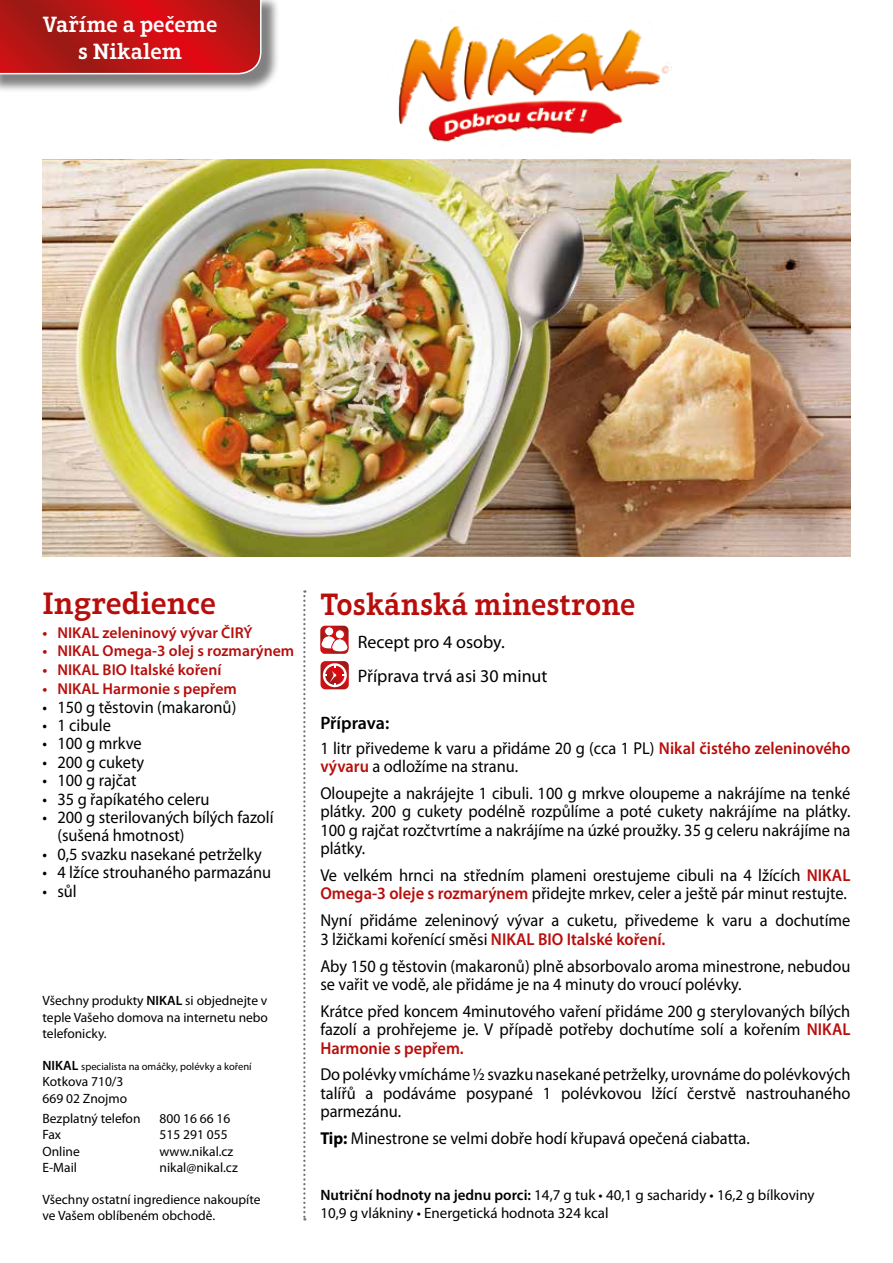
<style>
.page{position:relative;width:893px;height:1263px;background:#fff}
.page>*{position:absolute;margin:0;border:0;box-sizing:border-box;transform-origin:0 0}
.t1{font:600 31.5px "Aptifer Slab LT Pro";color:#b70e0c;scale:.96 1}
.t2{font:600 31.5px "Aptifer Slab LT Pro";color:#b70e0c}
.t3{font:600 22.5px/27px "Aptifer Slab LT Pro";color:#fff;text-align:center}
.t4{font:18px/34.2px "Myriad Pro";color:#000}
.t5{font:600 18px "Myriad Pro";letter-spacing:-.005em;color:#000}
.t6{font:17.25px/18.5px "Myriad Pro";color:#000;scale:.95 1}
.t7{font:600 15.75px "Myriad Pro";color:#b70e0c}
.t8{font:15px/18px "Myriad Pro";color:#000}
.t9{font:13.5px/16.2px "Myriad Pro";color:#000}
.t10{font:10.5px "Myriad Pro";color:#000}
.s1{font-weight:600}
.s2{font-weight:600;font-size:13.5px}
.s3{font-weight:600;color:#b70e0c}
.s4{font-weight:700}
</style>
<div class="page">
<img style="left:398px;top:26px;width:274px;height:116px">
<div style="left:0;top:0;width:280px;height:93px;background:#000;opacity:.5"></div>
<svg style="left:0;top:0;width:262px;height:75px"></svg>
<svg style="left:303px;top:590px;width:2px;height:630px"></svg>
<svg style="left:320px;top:626px;width:29px;height:28px"></svg>
<svg style="left:320px;top:661px;width:29px;height:28px"></svg>
<img style="left:43px;top:159px;width:807px;height:397px">
<h2 class="t3" style="left:43px;top:10px;width:176px">Vaříme a pečeme s Nikalem</h2>
<h1 class="t2" style="left:43px;top:585px;width:175px">Ingredience</h1>
<p class="t7" style="left:43px;top:622px;width:211px">• NIKAL zeleninový vývar ČIRÝ</p>
<p class="t7" style="left:43px;top:641px;width:253px">• NIKAL Omega-3 olej s rozmarýnem</p>
<p class="t7" style="left:43px;top:660px;width:180px">• NIKAL BIO Italské koření</p>
<p class="t7" style="left:43px;top:679px;width:196px">• NIKAL Harmonie s pepřem</p>
<p class="t6" style="left:43px;top:697px;width:205px">• 150 g těstovin (makaronů)</p>
<p class="t6" style="left:43px;top:716px;width:73px">• 1 cibule</p>
<p class="t6" style="left:43px;top:734px;width:106px">• 100 g mrkve</p>
<p class="t6" style="left:43px;top:752px;width:109px">• 200 g cukety</p>
<p class="t6" style="left:43px;top:771px;width:100px">• 100 g rajčat</p>
<p class="t6" style="left:43px;top:789px;width:177px">• 35 g řapíkatého celeru</p>
<p class="t6" style="left:57px;top:808px;width:229px;text-indent:-15px">• 200 g sterilovaných bílých fazolí (sušená hmotnost)</p>
<p class="t6" style="left:43px;top:844px;width:232px">• 0,5 svazku nasekané petrželky</p>
<p class="t6" style="left:43px;top:863px;width:242px">• 4 lžíce strouhaného parmazánu</p>
<p class="t6" style="left:43px;top:881px;width:38px">• sůl</p>
<p class="t9" style="left:43px;top:992px;width:227px;text-align:justify">Všechny produkty <span class="s1">NIKAL</span> si objednejte v teple Vašeho domova na internetu nebo telefonicky.</p>
<p class="t10" style="left:43px;top:1060px;width:211px"><span class="s2">NIKAL</span> specialista na omáčky, polévky a koření</p>
<p class="t9" style="left:43px;top:1073px;width:86px">Kotkova 710/3<br>669 02 Znojmo</p>
<p class="t9" style="left:43px;top:1110px;width:100px">Bezplatný telefon</p>
<p class="t9" style="left:160px;top:1110px;width:72px">800 16 66 16</p>
<p class="t9" style="left:43px;top:1126px;width:20px">Fax</p>
<p class="t9" style="left:160px;top:1126px;width:70px">515 291 055</p>
<p class="t9" style="left:43px;top:1143px;width:39px">Online</p>
<p class="t9" style="left:160px;top:1143px;width:75px">www.nikal.cz</p>
<p class="t9" style="left:43px;top:1159px;width:36px">E-Mail</p>
<p class="t9" style="left:160px;top:1159px;width:80px">nikal@nikal.cz</p>
<p class="t9" style="left:43px;top:1191px;width:219px">Všechny ostatní ingredience nakoupíte ve Vašem oblíbeném obchodě.</p>
<h1 class="t1" style="left:320px;top:585px;width:330px">Toskánská minestrone</h1>
<p class="t4" style="left:358px;top:624px;width:191px">Recept pro 4 osoby.<br>Příprava trvá asi 30 minut</p>
<p class="t5" style="left:320px;top:711px;width:71px">Příprava:</p>
<p class="t6" style="left:320px;top:738px;width:560px">1 litr přivedeme k varu a přidáme 20 g (cca 1 PL) <span class="s3">Nikal čistého zeleninového vývaru</span> a odložíme na stranu.</p>
<p class="t6" style="left:320px;top:783px;width:559px;text-align:justify">Oloupejte a nakrájejte 1 cibuli. 100 g mrkve oloupeme a nakrájíme na tenké plátky. 200 g cukety podélně rozpůlíme a poté cukety nakrájíme na plátky.<br>100 g rajčat rozčtvrtíme a nakrájíme na úzké proužky. 35 g celeru nakrájíme na plátky.</p>
<p class="t6" style="left:320px;top:866px;width:559px">Ve velkém hrnci na středním plameni orestujeme cibuli na 4 lžících <span class="s3">NIKAL<br>Omega-3 oleje s rozmarýnem</span> přidejte mrkev, celer a ještě pár minut restujte.</p>
<p class="t6" style="left:320px;top:911px;width:559px">Nyní přidáme zeleninový vývar a cuketu, přivedeme k varu a dochutíme<br>3 lžičkami kořenící směsi <span class="s3">NIKAL BIO Italské koření.</span></p>
<p class="t6" style="left:320px;top:956px;width:559px">Aby 150 g těstovin (makaronů) plně absorbovalo aroma minestrone, nebudou se vařit ve vodě, ale přidáme je na 4 minuty do vroucí polévky.</p>
<p class="t6" style="left:320px;top:1001px;width:560px;text-align:justify">Krátce před koncem 4minutového vaření přidáme 200 g sterylovaných bílých fazolí a prohřejeme je. V případě potřeby dochutíme solí a kořením <span class="s3">NIKAL Harmonie s pepřem.</span></p>
<p class="t6" style="left:320px;top:1065px;width:560px;text-align:justify">Do polévky vmícháme ½ svazku nasekané petrželky, urovnáme do polévkových talířů a podáváme posypané 1 polévkovou lžící čerstvě nastrouhaného parmezánu.</p>
<p class="t6" style="left:320px;top:1129px;width:454px"><span class="s4">Tip:</span> Minestrone se velmi dobře hodí křupavá opečená ciabatta.</p>
<p class="t8" style="left:320px;top:1185px;width:496px"><span class="s1">Nutriční hodnoty na jednu porci:</span> 14,7 g tuk • 40,1 g sacharidy • 16,2 g bílkoviny<br>10,9 g vlákniny • Energetická hodnota 324 kcal</p>
</div>
